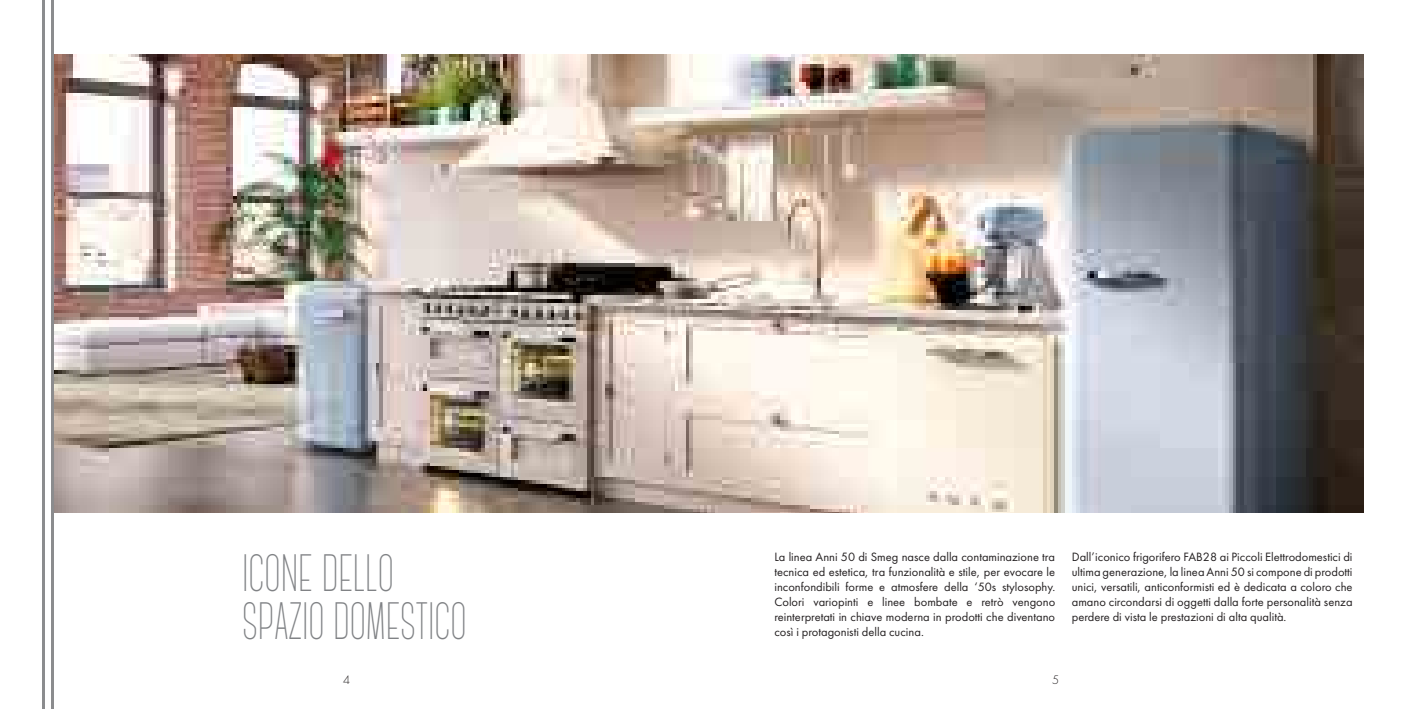
<style>
.page{position:relative;width:1418px;height:709px;background:#fff}
.page>*{position:absolute;margin:0;border:0;box-sizing:border-box;transform-origin:0 0}
.t1{font:300 52.5px/47.5px "Canter";color:#808285;scale:.89 1}
.t2{font:12.5px/15px "Futura";color:#231f20;text-align:justify}
.t3{font:300 11.25px "Futura Std";color:#231f20}
</style>
<div class="page">
<hr style="left:51px;top:0;width:3px;height:709px;background:#8b8c8e">
<hr style="left:42px;top:0;width:3px;height:709px;background:#8b8c8e">
<img style="left:54px;top:55px;width:1309px;height:457px">
<h1 class="t1" style="left:242px;top:550px;width:254px">ICONE DELLO<br>SPAZIO DOMESTICO</h1>
<p class="t2" style="left:774px;top:549px;width:282px">La linea Anni 50 di Smeg nasce dalla contaminazione tra tecnica ed estetica, tra funzionalità e stile, per evocare le inconfondibili forme e atmosfere della ‘50s stylosophy.<br>Colori variopinti e linee bombate e retrò vengono reinterpretati in chiave moderna in prodotti che diventano così i protagonisti della cucina.</p>
<p class="t2" style="left:1071px;top:549px;width:282px">Dall’iconico frigorifero FAB28 ai Piccoli Elettrodomestici di ultima generazione, la linea Anni 50 si compone di prodotti unici, versatili, anticonformisti ed è dedicata a coloro che amano circondarsi di oggetti dalla forte personalità senza perdere di vista le prestazioni di alta qualità.</p>
<p class="t3" style="left:343px;top:673px;width:8px">4</p>
<p class="t3" style="left:1052px;top:673px;width:8px">5</p>
</div>
